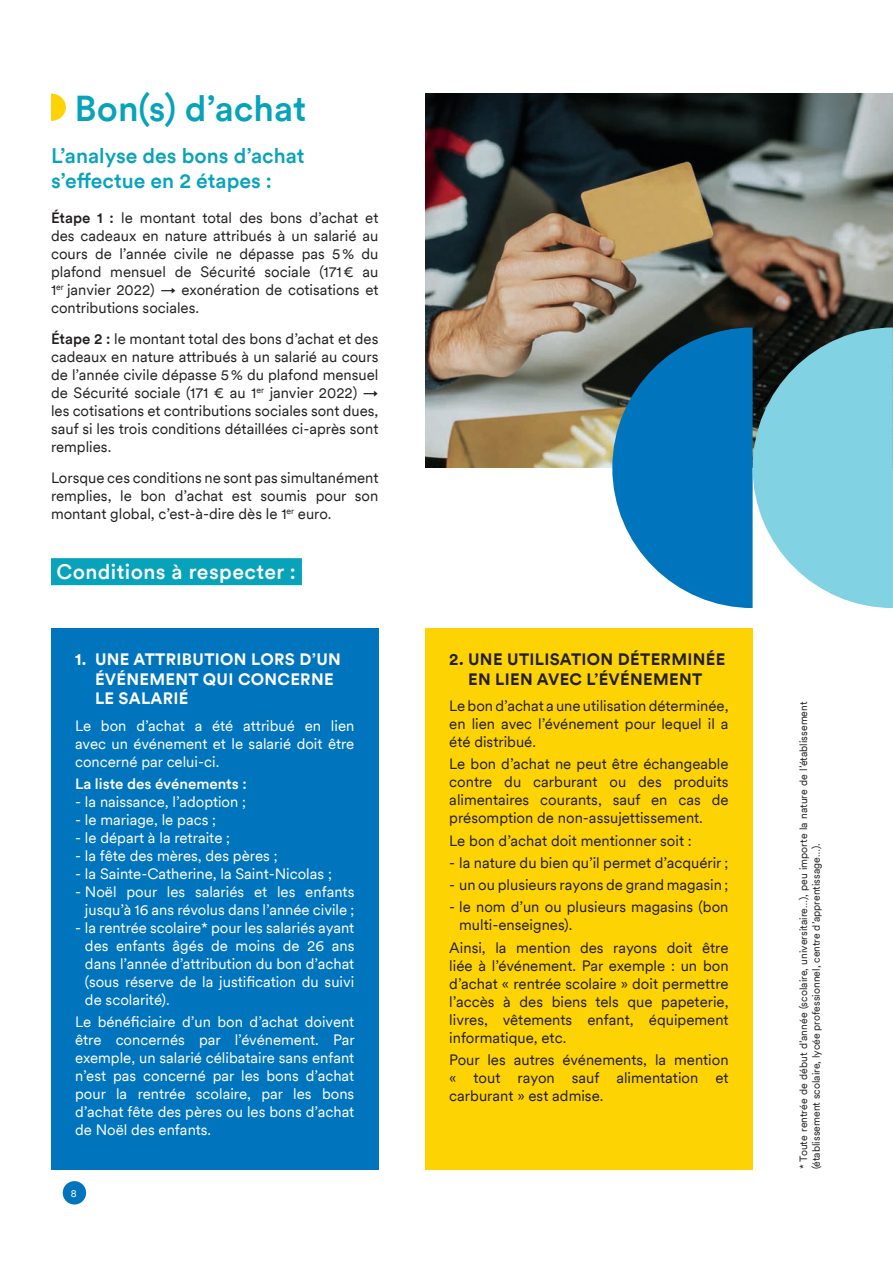
<style>
.page{position:relative;width:893px;height:1263px;background:#fff}
.page>*{position:absolute;margin:0;border:0;box-sizing:border-box;transform-origin:0 0}
.Titre__Presta{font:500 36px "Circular";color:#06a3bb}
.Sous_titre{font:500 21px/25.2px "Circular";color:#06a3bb}
.Surlignage{font:500 21px "Circular";letter-spacing:.02em;color:#fff}
.Texte_courant{font:700 16.5px/19.8px "Circular";letter-spacing:.02em;color:#fff}
.Texte_courant-2{font:700 16.5px/19.8px "Circular";letter-spacing:.02em;color:#231f20;text-align:center}
.Texte_courant-3{font:15px/18px "Circular";color:#231f20;text-align:justify}
.Texte_courant-4{font:15px/18px "Circular";color:#fff;text-align:justify}
.Texte_courant-5{font:500 15px "Circular";color:#fff}
.Asterisque{font:10.5px/12.6px "Circular";color:#231f20}
.t1{font:10.5px "Circular";color:#fff}
.s1{font-weight:500}
</style>
<div class="page">
<div style="left:63px;top:1181px;width:23px;height:23px;background:#0075bd;border-radius:12px"></div>
<div style="left:51px;top:628px;width:327px;height:541px;background:#0075bd"></div>
<div style="left:425px;top:628px;width:328px;height:541px;background:#fed304"></div>
<img style="left:425px;top:94px;width:468px;height:373px">
<div style="left:51px;top:558px;width:251px;height:27px;background:#06a3bb"></div>
<svg style="left:51px;top:94px;width:15px;height:27px"></svg>
<svg style="left:612px;top:327px;width:281px;height:281px;background:#529fc1"></svg>
<p class="Titre__Presta" style="left:75px;top:84px;width:233px">Bon(s) d’achat</p>
<p class="Sous_titre" style="left:51px;top:142px;width:255px">L’analyse des bons d’achat s’effectue en 2 étapes :</p>
<p class="Texte_courant-3" style="left:51px;top:209px;width:329px"><span class="s1">Étape 1 :</span> le montant total des bons d’achat et des cadeaux en nature attribués à un salarié au cours de l’année civile ne dépasse pas 5% du plafond mensuel de Sécurité sociale (171€ au 1<sup>er</sup> janvier 2022) → exonération de cotisations et contributions sociales.</p>
<p class="Texte_courant-3" style="left:51px;top:329px;width:329px"><span class="s1">Étape 2 :</span> le montant total des bons d’achat et des cadeaux en nature attribués à un salarié au cours de l’année civile dépasse 5% du plafond mensuel de Sécurité sociale (171 € au 1<sup>er</sup> janvier 2022) → les cotisations et contributions sociales sont dues, sauf si les trois conditions détaillées ci-après sont remplies.</p>
<p class="Texte_courant-3" style="left:51px;top:468px;width:329px">Lorsque ces conditions ne sont pas simultanément remplies, le bon d’achat est soumis pour son montant global, c’est-à-dire dès le 1<sup>er</sup> euro.</p>
<p class="Surlignage" style="left:57px;top:557px;width:241px">Conditions à respecter :</p>
<p class="Texte_courant" style="left:95px;top:648px;width:247px;text-indent:-20px">1. UNE ATTRIBUTION LORS D’UN<br>ÉVÉNEMENT QUI CONCERNE<br>LE SALARIÉ</p>
<p class="Texte_courant-4" style="left:75px;top:716px;width:281px">Le bon d’achat a été attribué en lien avec un événement et le salarié doit être concerné par celui-ci.</p>
<p class="Texte_courant-5" style="left:75px;top:774px;width:173px">La liste des événements :</p>
<p class="Texte_courant-4" style="left:75px;top:792px;width:173px">- la naissance, l’adoption ;</p>
<p class="Texte_courant-4" style="left:75px;top:810px;width:143px">- le mariage, le pacs ;</p>
<p class="Texte_courant-4" style="left:75px;top:828px;width:157px">- le départ à la retraite ;</p>
<p class="Texte_courant-4" style="left:75px;top:846px;width:204px">- la fête des mères, des pères ;</p>
<p class="Texte_courant-4" style="left:75px;top:864px;width:258px">- la Sainte-Catherine, la Saint-Nicolas ;</p>
<p class="Texte_courant-4" style="left:75px;top:882px;width:281px;text-align:right">- Noël pour les salariés et les enfants jusqu’à 16 ans révolus dans l’année civile ;</p>
<p class="Texte_courant-4" style="left:85px;top:918px;width:271px;text-indent:-10px">- la rentrée scolaire* pour les salariés ayant des enfants âgés de moins de 26 ans dans l’année d’attribution du bon d’achat (sous réserve de la justification du suivi de scolarité).</p>
<p class="Texte_courant-4" style="left:75px;top:1012px;width:281px">Le bénéficiaire d’un bon d’achat doivent être concernés par l’événement. Par exemple, un salarié célibataire sans enfant n’est pas concerné par les bons d’achat pour la rentrée scolaire, par les bons d’achat fête des pères ou les bons d’achat de Noël des enfants.</p>
<p class="t1" style="left:71px;top:1186px;width:7px">8</p>
<p class="Texte_courant-2" style="left:449px;top:648px;width:277px">2. UNE UTILISATION DÉTERMINÉE<br>EN LIEN AVEC L’ÉVÉNEMENT</p>
<p class="Texte_courant-3" style="left:449px;top:696px;width:281px">Le bon d’achat a une utilisation déterminée, en lien avec l’événement pour lequel il a été distribué.</p>
<p class="Texte_courant-3" style="left:449px;top:754px;width:281px">Le bon d’achat ne peut être échangeable contre du carburant ou des produits alimentaires courants, sauf en cas de présomption de non-assujettissement.</p>
<p class="Texte_courant-3" style="left:449px;top:831px;width:244px">Le bon d’achat doit mentionner soit :</p>
<p class="Texte_courant-3" style="left:449px;top:853px;width:281px">- la nature du bien qu’il permet d’acquérir ;</p>
<p class="Texte_courant-3" style="left:449px;top:875px;width:281px">- un ou plusieurs rayons de grand magasin ;</p>
<p class="Texte_courant-3" style="left:459px;top:897px;width:271px;text-indent:-10px">- le nom d’un ou plusieurs magasins (bon multi-enseignes).</p>
<p class="Texte_courant-3" style="left:449px;top:938px;width:281px">Ainsi, la mention des rayons doit être liée à l’événement. Par exemple : un bon d’achat « rentrée scolaire » doit permettre l’accès à des biens tels que papeterie, livres, vêtements enfant, équipement informatique, etc.</p>
<p class="Texte_courant-3" style="left:449px;top:1050px;width:281px">Pour les autres événements, la mention « tout rayon sauf alimentation et carburant » est admise.</p>
<p class="Asterisque" style="left:797px;top:1169px;width:469px;rotate:-90deg">* Toute rentrée de début d’année (scolaire, universitaire…), peu importe la nature de l’établissement (établissement scolaire, lycée professionnel, centre d’apprentissage…).</p>
</div>
